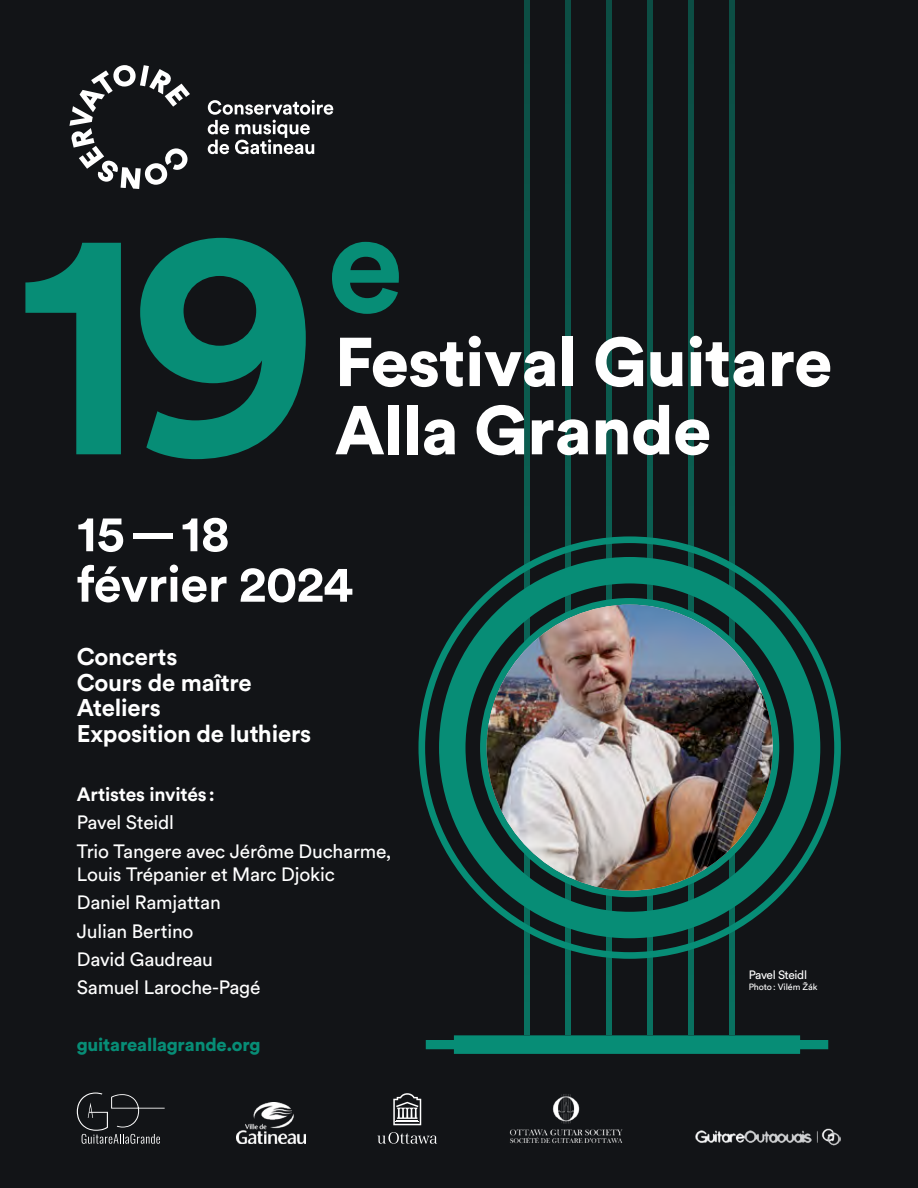
<style>
.page{position:relative;width:918px;height:1188px;background:#121417}
.page>*{position:absolute;margin:0;border:0;box-sizing:border-box;transform-origin:0 0}
.t1{font:700 325.95px "Circular Std";color:#078d76}
.t2{font:700 138px "Circular Std";color:#078d76}
.t3{font:900 68.25px "Circular Std";letter-spacing:-.01em;color:#fff}
.t4{font:700 50.4px/50.4px "Circular Std";letter-spacing:-.01em;color:#fff}
.t5{font:700 24px/25.5px "Circular Std";letter-spacing:-.01em;color:#fff}
.t6{font:19.2px/28.3px "Circular Std";letter-spacing:-.01em;color:#fff}
.t7{font:700 19.2px "Circular Std";letter-spacing:-.01em;color:#fff}
.t8{font:900 18.3px "Circular Std";letter-spacing:-.01em;color:#078d76}
.t9{font:12px "Circular Std";letter-spacing:-.03em;color:#fff}
.t10{font:9px "Circular Std";letter-spacing:-.01em;color:#fff}
.s1{font-family:"Gotham";font-weight:500}
</style>
<div class="page">
<img style="left:509px;top:1094px;width:114px;height:50px">
<img style="left:695px;top:1128px;width:146px;height:18px">
<svg style="left:69px;top:65px;width:121px;height:124px"></svg>
<svg style="left:208px;top:100px;width:125px;height:54px"></svg>
<img style="left:237px;top:1103px;width:68px;height:41px">
<svg style="left:77px;top:1093px;width:88px;height:51px"></svg>
<svg style="left:524px;top:0;width:6px;height:1035px;background:#0b594d"></svg>
<svg style="left:607px;top:0;width:5px;height:1035px;background:#0b594d"></svg>
<svg style="left:648px;top:0;width:5px;height:1035px;background:#0b594d"></svg>
<svg style="left:730px;top:0;width:5px;height:1035px;background:#0b594d"></svg>
<svg style="left:565px;top:0;width:6px;height:1035px;background:#0b594d"></svg>
<svg style="left:689px;top:0;width:5px;height:1035px;background:#0b594d"></svg>
<svg style="left:426px;top:1035px;width:402px;height:19px;background:#07816d"></svg>
<svg style="left:419px;top:536px;width:422px;height:423px"></svg>
<svg style="left:439px;top:557px;width:381px;height:381px"></svg>
<img style="left:487px;top:605px;width:286px;height:286px;border-radius:143px">
<svg style="left:377px;top:1132px;width:60px;height:12px"></svg>
<svg style="left:393px;top:1093px;width:28px;height:32px"></svg>
<h1 class="t1" style="left:15px;top:129px;width:305px">19</h1>
<h2 class="t2" style="left:327px;top:174px;width:78px">e</h2>
<h3 class="t3" style="left:335px;top:317px;width:499px">Festival Guitare</h3>
<h3 class="t3" style="left:335px;top:385px;width:378px">Alla Grande</h3>
<h3 class="t4" style="left:77px;top:507px;width:278px">15<span class="s1">—</span> 18 février 2024</h3>
<p class="t5" style="left:77px;top:644px;width:236px">Concerts<br>Cours de maître<br>Ateliers<br>Exposition de luthiers</p>
<p class="t7" style="left:77px;top:782px;width:139px">Artistes invités:</p>
<p class="t6" style="left:77px;top:808px;width:316px">Pavel Steidl<br>Trio Tangere avec Jérôme Ducharme,</p>
<p class="t6" style="left:77px;top:860px;width:260px">Louis Trépanier et Marc Djokic<br>Daniel Ramjattan<br>Julian Bertino<br>David Gaudreau<br>Samuel Laroche-Pagé</p>
<p class="t8" style="left:77px;top:1033px;width:185px">guitareallagrande.org</p>
<p class="t9" style="left:749px;top:967px;width:60px">Pavel Steidl</p>
<p class="t10" style="left:749px;top:981px;width:70px">Photo: Vilém Žák</p>
</div>
